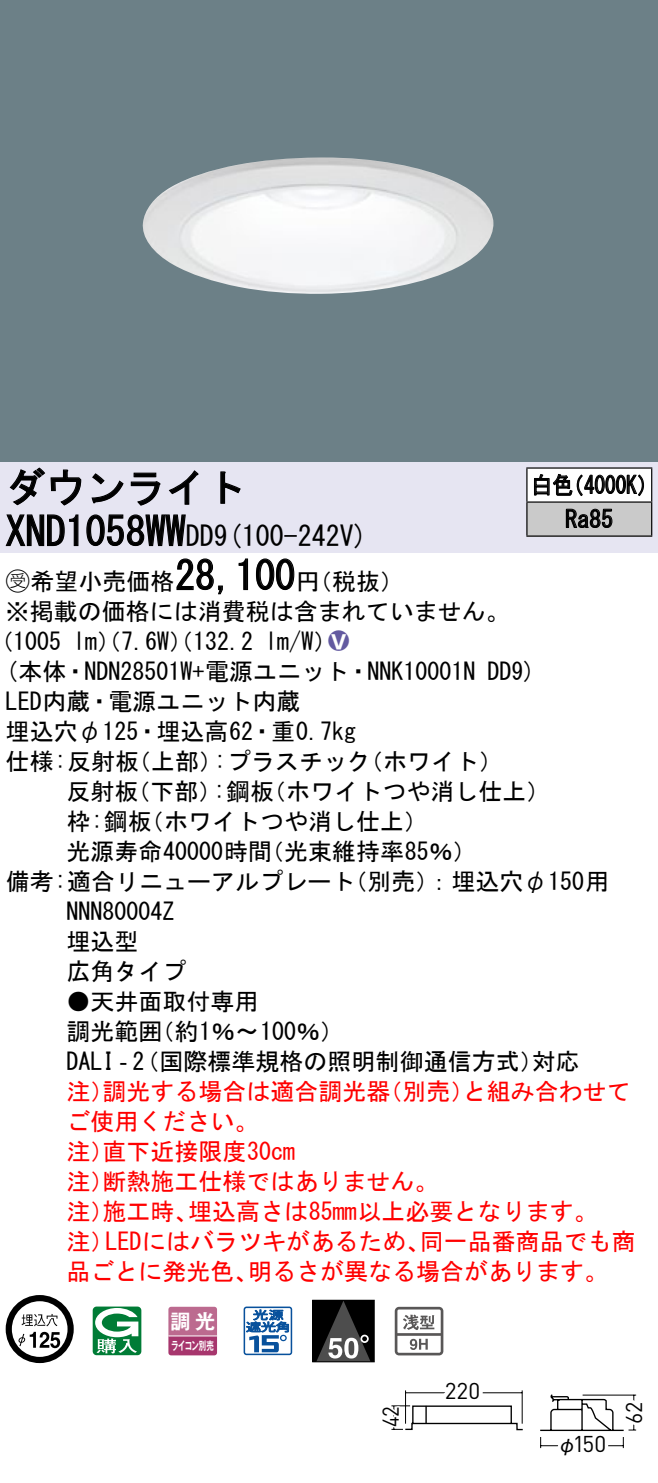
<style>
.page{position:relative;width:658px;height:1483px;background:#fff}
.page>*{position:absolute;margin:0;border:0;box-sizing:border-box;transform-origin:0 0}
.t1{font:40px "MS Gothic";color:#000}
.t2{font:28px "MS Gothic";color:#000}
.t3{font:24px/30px "MS Gothic";color:#000}
.t4{font:24px/30px "MS Gothic";color:#f00}
.t5{font:24px/34px "MS Gothic";color:#000;scale:.88 1}
.t6{font:24px "Ford Classification 1";color:#635aa0}
.t7{font:22.8px "DINOT";letter-spacing:-.01em;color:#000}
.t8{font:22.8px "DINOT";letter-spacing:-.01em;color:#000;scale:.95 1}
.t9{font:22.8px "DINOT";letter-spacing:-.01em;color:#000;scale:.9 1}
.t10{font:20px "Gothic MB101 Pro De Bold 90 pv RKSJ H";color:#fff}
.t11{font:20px "Gothic BBB Pro Medium 90 pv RKSJ H";color:#000}
.t12{font:11.6px "Gothic MB101 Pro De Bold 90 pv RKSJ H";letter-spacing:-.05em;color:#fff;scale:.65 1}
.s1{font-size:28px}
.s2{font-family:"Ford Classification 1"}
.s3{color:#fff}
</style>
<div class="page">
<div style="left:0;top:0;width:658px;height:462px;background:#6c8087"></div>
<img style="left:142px;top:157px;width:352px;height:137px">
<div style="left:0;top:462px;width:658px;height:90px;background:#e6e5f2"></div>
<svg style="left:9px;top:467px;width:73px;height:39px"></svg>
<svg style="left:91px;top:473px;width:33px;height:30px"></svg>
<svg style="left:130px;top:472px;width:30px;height:34px"></svg>
<svg style="left:168px;top:470px;width:30px;height:35px"></svg>
<svg style="left:220px;top:471px;width:21px;height:33px"></svg>
<svg style="left:5px;top:514px;width:74px;height:32px"></svg>
<svg style="left:86px;top:514px;width:100px;height:33px"></svg>
<svg style="left:176px;top:558px;width:47px;height:37px"></svg>
<svg style="left:238px;top:558px;width:10px;height:32px"></svg>
<svg style="left:256px;top:558px;width:39px;height:32px"></svg>
<svg style="left:6px;top:1295px;width:68px;height:68px"></svg>
<svg style="left:93px;top:1306px;width:48px;height:49px"></svg>
<svg style="left:168px;top:1306px;width:49px;height:49px;background:#b65b86"></svg>
<hr style="left:168px;top:1335px;width:49px;height:1px;background:#fff">
<svg style="left:243px;top:1306px;width:49px;height:49px"></svg>
<div style="left:312px;top:1300px;width:62px;height:61px;background:#000"></div>
<svg style="left:317px;top:1301px;width:53px;height:59px"></svg>
<div style="left:312px;top:1299px;width:62px;height:63px;border:1px solid #000"></div>
<svg style="left:395px;top:1306px;width:48px;height:49px"></svg>
<div style="left:527px;top:468px;width:124px;height:34px;background:#fff"></div>
<div style="left:527px;top:502px;width:124px;height:34px;background:#cacaca"></div>
<hr style="left:526px;top:467px;width:126px;height:2px;background:#000">
<hr style="left:526px;top:468px;width:1px;height:33px;background:#000">
<hr style="left:651px;top:468px;width:1px;height:33px;background:#000">
<hr style="left:526px;top:501px;width:126px;height:2px;background:#000">
<hr style="left:526px;top:502px;width:1px;height:33px;background:#000">
<hr style="left:651px;top:502px;width:1px;height:33px;background:#000">
<hr style="left:526px;top:535px;width:126px;height:2px;background:#000">
<svg style="left:534px;top:473px;width:110px;height:23px"></svg>
<svg style="left:565px;top:508px;width:47px;height:20px"></svg>
<svg style="left:540px;top:1394px;width:97px;height:55px"></svg>
<svg style="left:391px;top:1390px;width:132px;height:40px"></svg>
<h1 class="t1" style="left:6px;top:467px;width:242px">ダウンライト</h1>
<p class="t2" style="left:214px;top:522px;width:155px">(9 100-242 (V</p>
<h1 class="t1" style="left:6px;top:511px;width:210px">XND1058WW<span class="s1">DD</span></h1>
<h1 class="t1" style="left:175px;top:555px;width:121px">28,100</h1>
<p class="t3" style="left:6px;top:566px;width:505px"><span class="s2">B</span>希望小売価格<br>※掲載の価格には消費税は含まれていません。</p>
<p class="t6" style="left:328px;top:629px;width:22px">2<span class="s3">8</span></p>
<p class="t3" style="left:296px;top:566px;width:109px">（円税抜(</p>
<p class="t3" style="left:265px;top:626px;width:73px">l m (W/</p>
<p class="t3" style="left:-11px;top:626px;width:74px">（1005</p>
<p class="t3" style="left:73px;top:626px;width:182px">lm）（7.6 ）（W 132.2</p>
<p class="t5" style="left:565px;top:468px;width:56px;text-indent:-34px">白色<br>Ra85</p>
<p class="t5" style="left:563px;top:468px;width:110px">（4000 (K</p>
<p class="t3" style="left:6px;top:656px;width:471px">(本体・NDN28501 +W 電源ユニット・NNK10001N</p>
<p class="t3" style="left:6px;top:686px;width:296px">LED内蔵・電源ユニット内蔵</p>
<p class="t3" style="left:6px;top:716px;width:352px">埋込穴φ125・埋込高62・重0.7kg</p>
<p class="t3" style="left:359px;top:746px;width:145px">（ホワイト(</p>
<p class="t3" style="left:487px;top:656px;width:50px">DD (9</p>
<p class="t3" style="left:214px;top:746px;width:158px">:プラスチック</p>
<p class="t3" style="left:6px;top:746px;width:135px">仕様:反射板</p>
<p class="t3" style="left:127px;top:746px;width:97px">（上部）</p>
<p class="t3" style="left:66px;top:776px;width:73px">反射板</p>
<p class="t3" style="left:126px;top:776px;width:97px">（下部）</p>
<p class="t3" style="left:213px;top:776px;width:62px">:鋼板</p>
<p class="t3" style="left:262px;top:776px;width:289px">（ホワイトつや消し仕上(</p>
<p class="t3" style="left:66px;top:806px;width:87px">枠:鋼板</p>
<p class="t3" style="left:140px;top:806px;width:289px">（ホワイトつや消し仕上(</p>
<p class="t3" style="left:66px;top:836px;width:207px">光源寿命40000時間</p>
<p class="t3" style="left:260px;top:836px;width:218px">（光束維持率85％(</p>
<p class="t3" style="left:66px;top:866px;width:290px;text-indent:-61px">備考:適合リニューアルプレート<br>NNN80004Z<br>埋込型<br>広角タイプ</p>
<p class="t3" style="left:150px;top:986px;width:195px;text-indent:-84px">●天井面取付専用<br>（約1％〜100％(</p>
<p class="t3" style="left:343px;top:866px;width:267px">（別売：）埋込穴φ150用</p>
<p class="t3" style="left:66px;top:1016px;width:97px">調光範囲</p>
<p class="t3" style="left:66px;top:1046px;width:478px">DALI‐（2 国際標準規格の照明制御通信方式）</p>
<p class="t4" style="left:462px;top:1076px;width:169px">と組み合わせて</p>
<p class="t3" style="left:531px;top:1046px;width:49px">対応</p>
<p class="t4" style="left:102px;top:1076px;width:289px">調光する場合は適合調光器</p>
<p class="t4" style="left:378px;top:1076px;width:97px">（別売）</p>
<p class="t4" style="left:66px;top:1076px;width:49px">注）</p>
<p class="t4" style="left:66px;top:1106px;width:193px">ご使用ください。</p>
<p class="t4" style="left:102px;top:1136px;width:194px">直下近接限度30cm</p>
<p class="t4" style="left:102px;top:1136px;width:337px;text-indent:-36px">注）<br>断熱施工仕様ではありません。</p>
<p class="t4" style="left:66px;top:1166px;width:49px">注）</p>
<p class="t4" style="left:188px;top:1196px;width:411px">埋込高さは85mm以上必要となります。</p>
<p class="t4" style="left:102px;top:1196px;width:97px">施工時、</p>
<p class="t4" style="left:66px;top:1196px;width:49px">注）</p>
<p class="t4" style="left:66px;top:1226px;width:49px">注）</p>
<p class="t4" style="left:105px;top:1226px;width:326px">LEDにはバラツキがあるため、</p>
<p class="t4" style="left:420px;top:1226px;width:217px">同一品番商品でも商</p>
<p class="t4" style="left:66px;top:1256px;width:193px">品ごとに発光色、</p>
<p class="t4" style="left:248px;top:1256px;width:362px">明るさが異なる場合があります。</p>
<p class="t10" style="left:171px;top:1304px;width:46px">調光</p>
<p class="t12" style="left:171px;top:1335px;width:67px">ライコン別売</p>
<p class="t9" style="left:375px;top:1426px;width:24px;rotate:-90deg">42</p>
<p class="t7" style="left:444px;top:1374px;width:37px">220</p>
<p class="t7" style="left:573px;top:1428px;width:35px">150</p>
<p class="t11" style="left:557px;top:1428px;width:21px">φ</p>
<p class="t8" style="left:618px;top:1423px;width:25px;rotate:-90deg">62</p>
</div>
